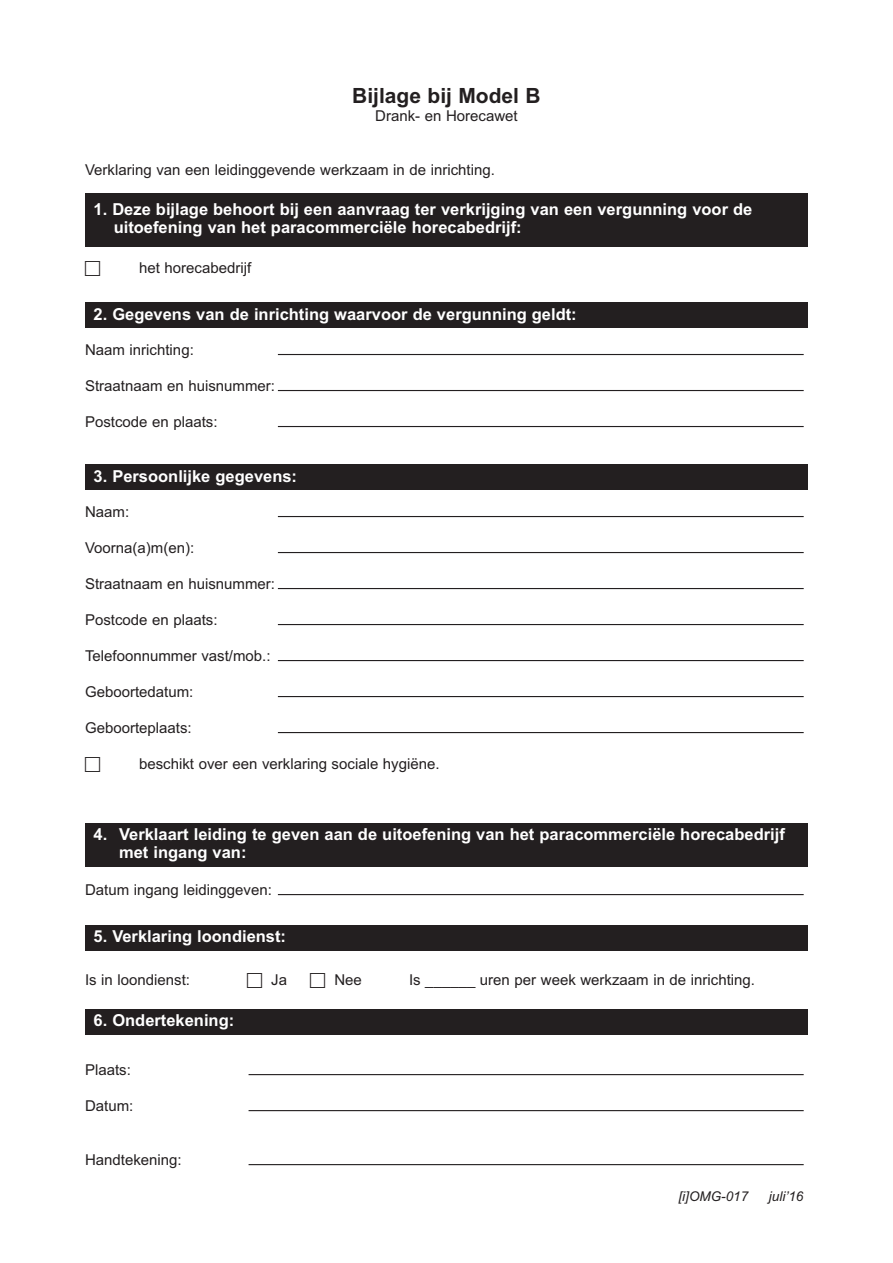
<style>
.page{position:relative;width:893px;height:1263px;background:#fff}
.page>*{position:absolute;margin:0;border:0;box-sizing:border-box;transform-origin:0 0}
.t1{font:700 21px "Arial";color:#231f20}
.t2{font:700 16.5px/18px "Arial";color:#fff}
.t3{font:15px "Arial";color:#231f20}
.t4{font:italic 13.5px "Arial";color:#231f20}
</style>
<div class="page">
<div style="left:85px;top:193px;width:723px;height:54px;background:#231f20"></div>
<hr style="left:278px;top:354px;width:526px;height:1px;background:#231f20">
<hr style="left:278px;top:426px;width:526px;height:1px;background:#231f20">
<hr style="left:278px;top:390px;width:526px;height:1px;background:#231f20">
<div style="left:85px;top:303px;width:723px;height:25px;background:#231f20"></div>
<div style="left:85px;top:465px;width:723px;height:25px;background:#231f20"></div>
<hr style="left:278px;top:732px;width:526px;height:1px;background:#231f20">
<hr style="left:278px;top:696px;width:526px;height:1px;background:#231f20">
<hr style="left:278px;top:552px;width:526px;height:1px;background:#231f20">
<hr style="left:278px;top:516px;width:526px;height:1px;background:#231f20">
<hr style="left:278px;top:660px;width:526px;height:1px;background:#231f20">
<hr style="left:278px;top:624px;width:526px;height:1px;background:#231f20">
<hr style="left:278px;top:588px;width:526px;height:1px;background:#231f20">
<div style="left:85px;top:823px;width:723px;height:44px;background:#231f20"></div>
<hr style="left:278px;top:894px;width:526px;height:1px;background:#231f20">
<div style="left:85px;top:925px;width:723px;height:26px;background:#231f20"></div>
<div style="left:85px;top:1009px;width:723px;height:26px;background:#231f20"></div>
<hr style="left:249px;top:1164px;width:555px;height:1px;background:#231f20">
<hr style="left:249px;top:1074px;width:555px;height:1px;background:#231f20">
<hr style="left:249px;top:1110px;width:555px;height:1px;background:#231f20">
<h1 class="t1" style="left:352px;top:84px;width:190px">Bijlage bij Model B</h1>
<p class="t3" style="left:375px;top:107px;width:144px">Drank- en Horecawet</p>
<p class="t3" style="left:85px;top:161px;width:411px">Verklaring van een leidinggevende werkzaam in de inrichting.</p>
<p class="t2" style="left:114px;top:200px;width:640px;text-indent:-20px">1. Deze bijlage behoort bij een aanvraag ter verkrijging van een vergunning voor de uitoefening van het paracommerciële horecabedrijf:</p>
<p class="t3" style="left:139px;top:259px;width:114px">het horecabedrijf</p>
<p class="t2" style="left:94px;top:305px;width:485px">2. Gegevens van de inrichting waarvoor de vergunning geldt:</p>
<p class="t3" style="left:85px;top:341px;width:110px">Naam inrichting:</p>
<p class="t3" style="left:85px;top:377px;width:192px">Straatnaam en huisnummer:</p>
<p class="t3" style="left:85px;top:413px;width:134px">Postcode en plaats:</p>
<p class="t2" style="left:94px;top:467px;width:205px">3. Persoonlijke gegevens:</p>
<p class="t3" style="left:85px;top:503px;width:46px">Naam:</p>
<p class="t3" style="left:85px;top:539px;width:111px">Voorna(a)m(en):</p>
<p class="t3" style="left:85px;top:575px;width:192px">Straatnaam en huisnummer:</p>
<p class="t3" style="left:85px;top:611px;width:134px">Postcode en plaats:</p>
<p class="t3" style="left:85px;top:647px;width:187px">Telefoonnummer vast/mob.:</p>
<p class="t3" style="left:85px;top:683px;width:110px">Geboortedatum:</p>
<p class="t3" style="left:85px;top:719px;width:108px">Geboorteplaats:</p>
<p class="t3" style="left:139px;top:755px;width:302px">beschikt over een verklaring sociale hygiëne.</p>
<p class="t2" style="left:119px;top:825px;width:667px;text-indent:-26px">4. Verklaart leiding te geven aan de uitoefening van het paracommerciële horecabedrijf met ingang van:</p>
<p class="t3" style="left:85px;top:881px;width:188px">Datum ingang leidinggeven:</p>
<p class="t2" style="left:94px;top:927px;width:194px">5. Verklaring loondienst:</p>
<p class="t3" style="left:85px;top:971px;width:107px">Is in loondienst:</p>
<p class="t3" style="left:271px;top:971px;width:17px">Ja</p>
<p class="t3" style="left:334px;top:971px;width:29px">Nee</p>
<p class="t3" style="left:409px;top:971px;width:348px">Is ______ uren per week werkzaam in de inrichting.</p>
<p class="t2" style="left:94px;top:1011px;width:142px">6. Ondertekening:</p>
<p class="t3" style="left:85px;top:1061px;width:47px">Plaats:</p>
<p class="t3" style="left:85px;top:1097px;width:50px">Datum:</p>
<p class="t3" style="left:85px;top:1151px;width:98px">Handtekening:</p>
<p class="t4" style="left:678px;top:1188px;width:71px">[i]OMG-017</p>
<p class="t4" style="left:769px;top:1188px;width:36px">juli’16</p>
</div>
